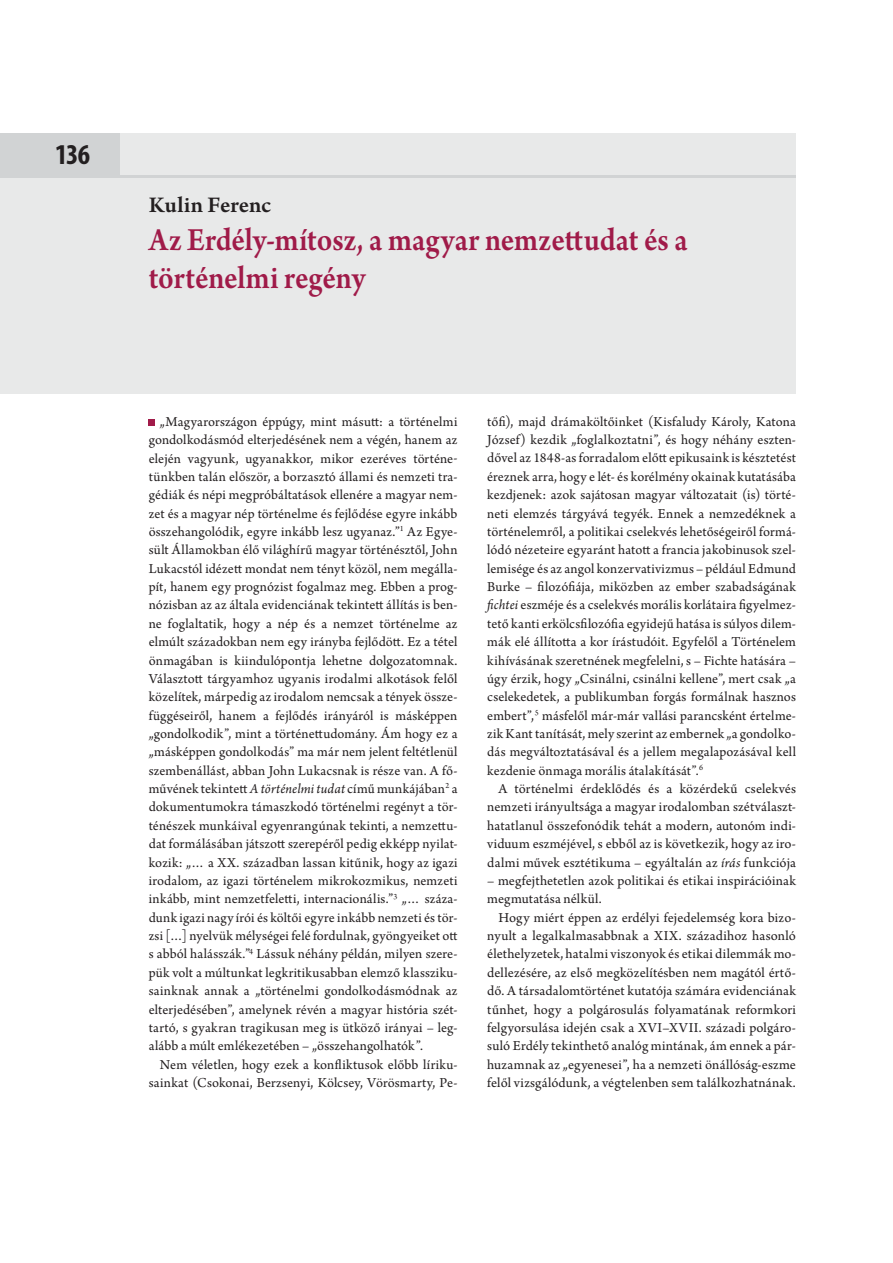
<style>
.page{position:relative;width:893px;height:1263px;background:#fff}
.page>*{position:absolute;margin:0;border:0;box-sizing:border-box;transform-origin:0 0}
.t1{font:600 34.05px/38.1px "Arno Pro";color:#a01b49;scale:.9 1}
.t2{font:condensed 28.8px "Myriad Pro";color:#231f20}
.t3{font:600 23.55px "Arno Pro";color:#231f20}
.t4{font:14.4px/18.3px "Arno Pro";letter-spacing:.01em;color:#231f20;text-align:justify}
.s1{font-style:italic}
</style>
<div class="page">
<div style="left:0;top:133px;width:796px;height:260px;background:#e8e9e9"></div>
<div style="left:0;top:133px;width:119px;height:45px;background:#d1d3d4"></div>
<hr style="left:119px;top:175px;width:677px;height:3px;background:#d1d3d4">
<div style="left:149px;top:419px;width:6px;height:7px;background:#a11b49"></div>
<h2 class="t2" style="left:56px;top:137px;width:35px">136</h2>
<h3 class="t3" style="left:149px;top:196px;width:124px">Kulin Ferenc</h3>
<h1 class="t1" style="left:149px;top:224px;width:600px">Az Erdély-mítosz, a magyar nemzettudat és a történelmi regény</h1>
<p class="t4" style="left:149px;top:413px;width:310px;text-indent:11px">„Magyarországon éppúgy, mint másutt: a történelmi gondolkodásmód elterjedésének nem a végén, hanem az elején vagyunk, ugyanakkor, mikor ezeréves történe&shy;tünkben talán először, a borzasztó állami és nemzeti tra&shy;gédiák és népi megpróbáltatások ellenére a magyar nem&shy;zet és a magyar nép történelme és fejlődése egyre inkább összehangolódik, egyre inkább lesz ugyanaz.”<sup>1</sup> Az Egye&shy;sült Államokban élő világhírű magyar történésztől, John Lukacstól idézett mondat nem tényt közöl, nem megálla&shy;pít, hanem egy prognózist fogalmaz meg. Ebben a prog&shy;nózisban az az általa evidenciának tekintett állítás is ben&shy;ne foglaltatik, hogy a nép és a nemzet történelme az elmúlt századokban nem egy irányba fejlődött. Ez a tétel önmagában is kiindulópontja lehetne dolgozatomnak.<br>Választott tárgyamhoz ugyanis irodalmi alkotások felől közelítek, márpedig az irodalom nemcsak a tények össze&shy;függéseiről, hanem a fejlődés irányáról is másképpen „gondolkodik”, mint a történettudomány. Ám hogy ez a „másképpen gondolkodás” ma már nem jelent feltétlenül szembenállást, abban John Lukacsnak is része van. A fő&shy;művének tekintett <span class="s1">A történelmi tudat</span> című munkájában<sup>2</sup> a dokumentumokra támaszkodó történelmi regényt a tör&shy;ténészek munkáival egyenrangúnak tekinti, a nemzettu&shy;dat formálásában játszott szerepéről pedig ekképp nyilat&shy;kozik: „… a XX. században lassan kitűnik, hogy az igazi irodalom, az igazi történelem mikrokozmikus, nemzeti inkább, mint nemzetfeletti, internacionális.”<sup>3</sup> „… száza&shy;dunk igazi nagy írói és költői egyre inkább nemzeti és tör&shy;zsi […] nyelvük mélységei felé fordulnak, gyöngyeiket ott s abból halásszák.”<sup>4</sup> Lássuk néhány példán, milyen szere&shy;pük volt a múltunkat legkritikusabban elemző klassziku&shy;sainknak annak a „történelmi gondolkodásmódnak az elterjedésében”, amelynek révén a magyar história szét&shy;tartó, s gyakran tragikusan meg is ütköző irányai – leg&shy;alább a múlt emlékezetében – „összehangolhatók”.</p>
<p class="t4" style="left:149px;top:1056px;width:310px;text-align:right">Nem véletlen, hogy ezek a konfliktusok előbb líriku&shy;sainkat (Csokonai, Berzsenyi, Kölcsey, Vörösmarty, Pe-</p>
<p class="t4" style="left:487px;top:413px;width:310px">tőfi), majd drámaköltőinket (Kisfaludy Károly, Katona József) kezdik „foglalkoztatni”, és hogy néhány eszten&shy;dővel az 1848-as forradalom előtt epikusaink is késztetést éreznek arra, hogy e lét- és korélmény okainak kutatásába kezdjenek: azok sajátosan magyar változatait (is) törté&shy;neti elemzés tárgyává tegyék. Ennek a nemzedéknek a történelemről, a politikai cselekvés lehetőségeiről formá&shy;lódó nézeteire egyaránt hatott a francia jakobinusok szel&shy;lemisége és az angol konzervativizmus – például Edmund Burke – filozófiája, miközben az ember szabadságának <span class="s1">fichtei</span> eszméje és a cselekvés morális korlátaira figyelmez&shy;tető kanti erkölcsfilozófia egyidejű hatása is súlyos dilem&shy;mák elé állította a kor írástudóit. Egyfelől a Történelem kihívásának szeretnének megfelelni, s – Fichte hatására – úgy érzik, hogy „Csinálni, csinálni kellene”, mert csak „a cselekedetek, a publikumban forgás formálnak hasznos embert”,<sup>5</sup> másfelől már-már vallási parancsként értelme&shy;zik Kant tanítását, mely szerint az embernek „a gondolko&shy;dás megváltoztatásával és a jellem megalapozásával kell kezdenie önmaga morális átalakítását”.<sup>6</sup></p>
<p class="t4" style="left:487px;top:781px;width:310px;text-indent:11px">A történelmi érdeklődés és a közérdekű cselekvés nemzeti irányultsága a magyar irodalomban szétválaszt&shy;hatatlanul összefonódik tehát a modern, autonóm indi&shy;viduum eszméjével, s ebből az is következik, hogy az iro&shy;dalmi művek esztétikuma – egyáltalán az <span class="s1">írás</span> funkciója</p>
<p class="t4" style="left:487px;top:873px;width:310px">– megfejthetetlen azok politikai és etikai inspirációinak megmutatása nélkül.</p>
<p class="t4" style="left:487px;top:909px;width:310px;text-indent:11px">Hogy miért éppen az erdélyi fejedelemség kora bizo&shy;nyult a legalkalmasabbnak a XIX. századihoz hasonló élethelyzetek, hatalmi viszonyok és etikai dilemmák mo&shy;dellezésére, az első megközelítésben nem magától értő&shy;dő. A társadalomtörténet kutatója számára evidenciának tűnhet, hogy a polgárosulás folyamatának reformkori felgyorsulása idején csak a XVI–XVII. századi polgáro&shy;suló Erdély tekinthető analóg mintának, ám ennek a pár&shy;huzamnak az „egyenesei”, ha a nemzeti önállóság-eszme felől vizsgálódunk, a végtelenben sem találkozhatnának.</p>
</div>
